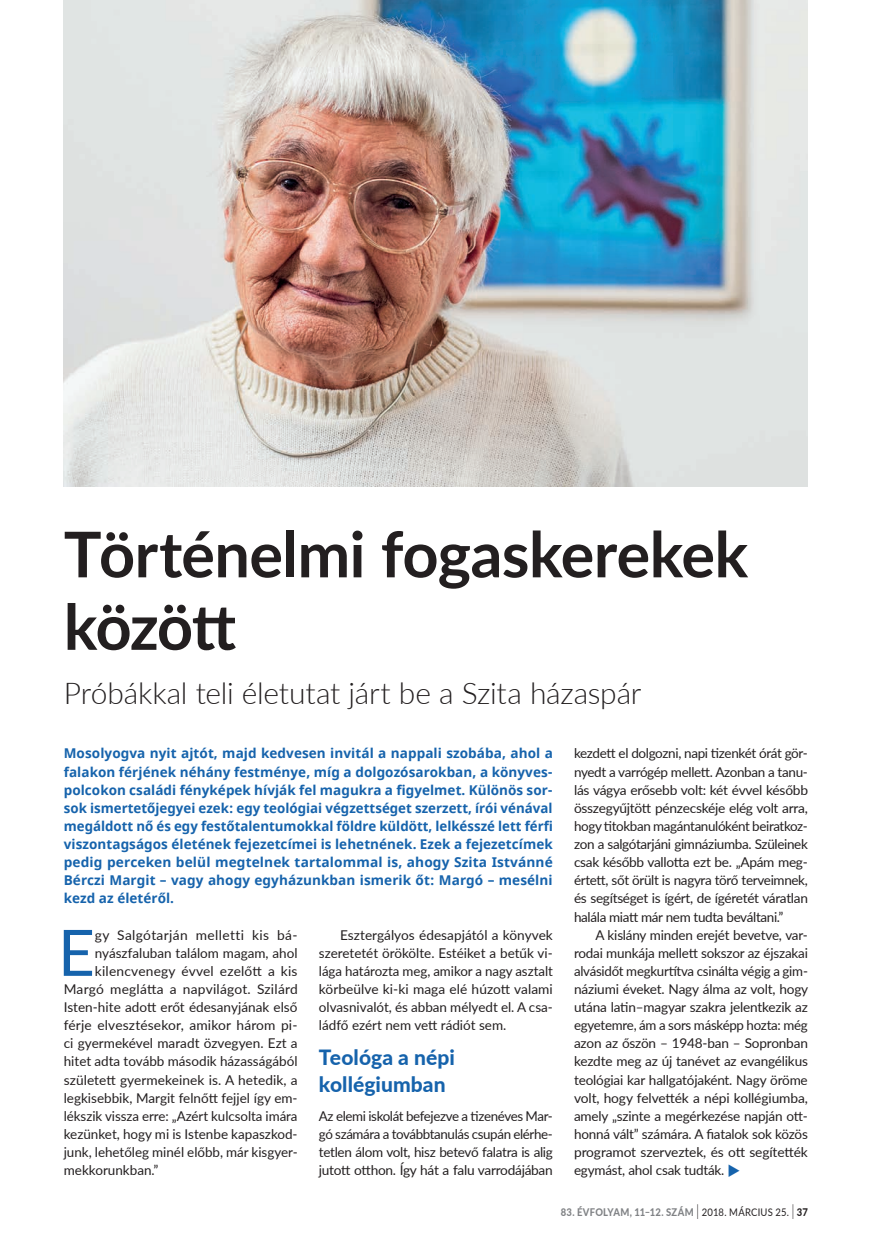
<style>
.page{position:relative;width:893px;height:1255px;background:#fff}
.page>*{position:absolute;margin:0;border:0;box-sizing:border-box;transform-origin:0 0}
.t1{font:64.05px "Lato";color:#1663ac}
.t2{font:700 63px/72.4px "Lato";letter-spacing:-.01em;color:#231f20}
.t3{font:300 30px "Lato";letter-spacing:-.01em;color:#231f20}
.t4{font:800 21px/27px "Lato";letter-spacing:.005em;color:#1663ac}
.t5{font:13.5px/18.1px "Lato";color:#231f20;text-align:justify}
.t6{font:700 13.5px/18.1px "Noto Sans";letter-spacing:.005em;color:#1663ac;text-align:justify}
.t7{font:13.5px "Lato";letter-spacing:.025em;color:#231f20}
.t8{font:800 10.5px "Lato";letter-spacing:.025em;color:#808285;scale:.9 1}
.s1{color:#1663ac}
.s2{font-weight:300;font-size:21px;color:#231f20}
.s3{font-weight:400;color:#231f20}
.s4{color:#231f20}
</style>
<div class="page">
<img style="left:64px;top:0;width:744px;height:487px">
<h2 class="t2" style="left:64px;top:515px;width:686px">Történelmi fogaskerekek között</h2>
<h3 class="t3" style="left:64px;top:672px;width:579px">Próbákkal teli életutat járt be a Szita házaspár</h3>
<p class="t6" style="left:64px;top:744px;width:491px">Mosolyogva nyit ajtót, majd kedvesen invitál a nappali szobába, ahol a falakon férjének néhány festménye, míg a dolgozósarokban, a könyves&shy;polcokon családi fényképek hívják fel magukra a figyelmet. Különös sor&shy;sok ismertetőjegyei ezek: egy teológiai végzettséget szerzett, írói vénával megáldott nő és egy festőtalentumokkal földre küldött, lelkésszé lett férfi viszontagságos életének fejezetcímei is lehetnének. Ezek a fejezetcímek pedig perceken belül megtelnek tartalommal is, ahogy Szita Istvánné Bérczi Margit – vagy ahogy egyházunkban ismerik őt: Margó – mesélni kezd az életéről.</p>
<p class="t5" style="left:574px;top:744px;width:235px">kezdett el dolgozni, napi tizenkét órát gör&shy;nyedt a varrógép mellett. Azonban a tanu&shy;lás vágya erősebb volt: két évvel később összegyűjtött pénzecskéje elég volt arra, hogy titokban magántanulóként beiratkoz&shy;zon a salgótarjáni gimnáziumba. Szüleinek csak később vallotta ezt be. „Apám meg&shy;értett, sőt örült is nagyra törő terveimnek, és segítséget is ígért, de ígéretét váratlan halála miatt már nem tudta beváltani.”</p>
<p class="t5" style="left:574px;top:925px;width:236px;text-indent:21px">A kislány minden erejét bevetve, var&shy;rodai munkája mellett sokszor az éjszakai alvásidőt megkurtítva csinálta végig a gim&shy;náziumi éveket. Nagy álma az volt, hogy utána latin–magyar szakra jelentkezik az egyetemre, ám a sors másképp hozta: még azon az őszön – 1948-ban – Sopronban kezdte meg az új tanévet az evangélikus teológiai kar hallgatójaként. Nagy öröme volt, hogy felvették a népi kollégiumba, amely „szinte a megérkezése napján ott&shy;honná vált” számára. A fiatalok sok közös programot szerveztek, és ott segítették egymást, ahol csak tudták. <span class="s1">◆</span></p>
<h1 class="t1" style="left:58px;top:906px;width:38px">E</h1>
<p class="t7" style="left:95px;top:925px;width:204px">gy Salgótarján melletti kis bá-</p>
<p class="t5" style="left:319px;top:925px;width:235px;text-indent:21px">Esztergályos édesapjától a könyvek szeretetét örökölte. Estéiket a betűk vi&shy;lága határozta meg, amikor a nagy asztalt körbeülve ki-ki maga elé húzott valami olvasnivalót, és abban mélyedt el. A csa&shy;ládfő ezért nem vett rádiót sem.</p>
<h3 class="t4" style="left:319px;top:1042px;width:138px">Teológa a népi kollégiumban</h3>
<p class="t5" style="left:319px;top:1106px;width:235px">Az elemi iskolát befejezve a tizenéves Mar&shy;gó számára a továbbtanulás csupán elérhe&shy;tetlen álom volt, hisz betevő falatra is alig jutott otthon. Így hát a falu varrodájában</p>
<p class="t5" style="left:95px;top:943px;width:204px">nyászfaluban találom magam, ahol</p>
<p class="t5" style="left:95px;top:961px;width:204px">kilencvenegy évvel ezelőtt a kis</p>
<p class="t5" style="left:64px;top:979px;width:235px">Margó meglátta a napvilágot. Szilárd</p>
<p class="t5" style="left:64px;top:997px;width:235px">Isten-hite adott erőt édesanyjának első</p>
<p class="t5" style="left:64px;top:1015px;width:235px">férje elvesztésekor, amikor három pi-</p>
<p class="t5" style="left:64px;top:1033px;width:235px">ci gyermekével maradt özvegyen. Ezt a</p>
<p class="t5" style="left:64px;top:1051px;width:235px">hitet adta tovább második házasságából</p>
<p class="t5" style="left:64px;top:1069px;width:235px">született gyermekeinek is. A hetedik, a</p>
<p class="t5" style="left:64px;top:1088px;width:235px">legkisebbik, Margit felnőtt fejjel így em-</p>
<p class="t5" style="left:64px;top:1106px;width:235px">lékszik vissza erre: „Azért kulcsolta imára</p>
<p class="t5" style="left:64px;top:1124px;width:235px">kezünket, hogy mi is Istenbe kapaszkod-</p>
<p class="t5" style="left:64px;top:1142px;width:235px">junk, lehetőleg minél előbb, már kisgyer-</p>
<p class="t5" style="left:64px;top:1160px;width:96px">mekkorunkban.”</p>
<p class="t8" style="left:561px;top:1203px;width:276px">83. ÉVFOLYAM, 11–12. SZÁM <span class="s2">I</span> <span class="s3">2018. MÁRCIUS 25.</span> <span class="s2">I</span> <span class="s4">37</span></p>
</div>
